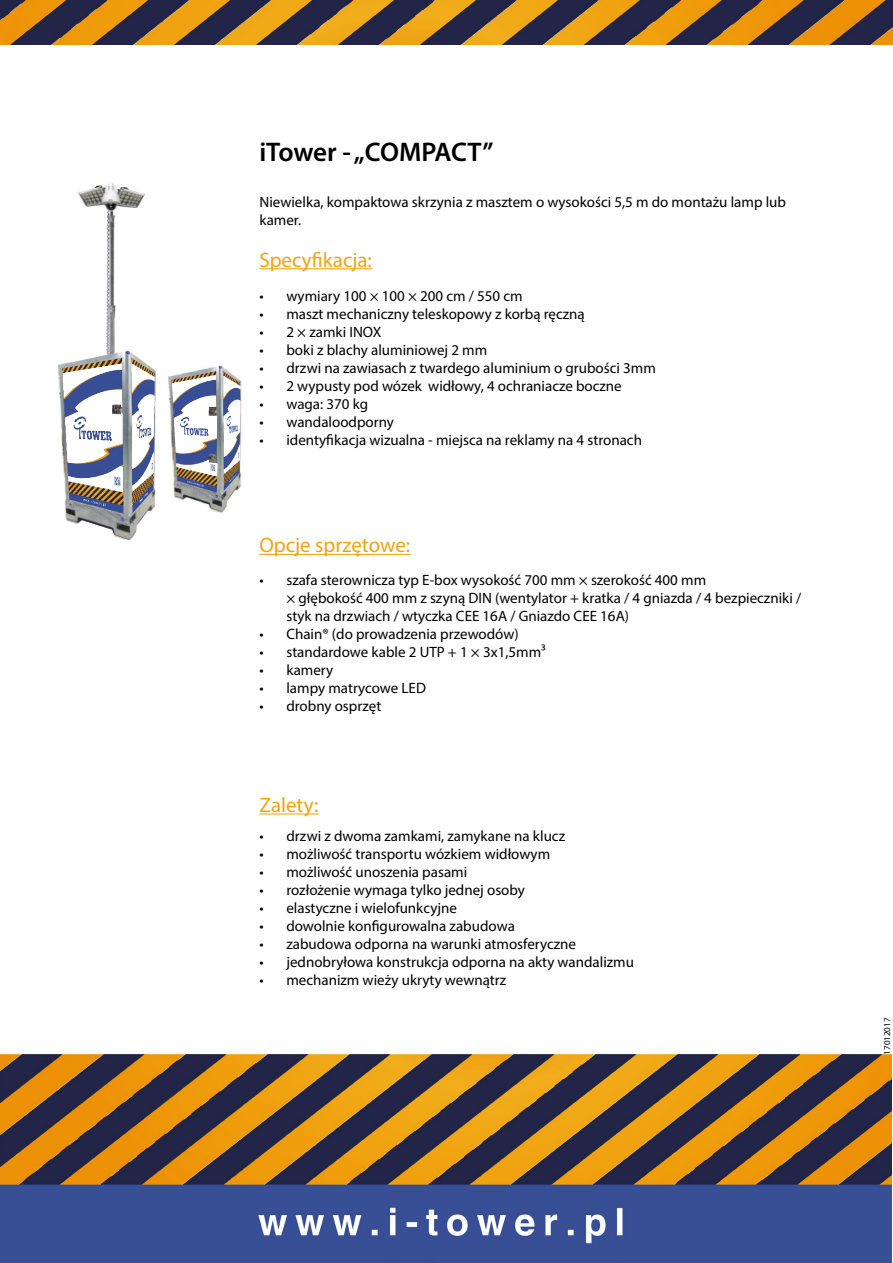
<style>
.page{position:relative;width:893px;height:1263px;background:#fff}
.page>*{position:absolute;margin:0;border:0;box-sizing:border-box;transform-origin:0 0}
.t1{font:600 27px "Myriad Pro";letter-spacing:-.01em;color:#000}
.t2{font:21px "Myriad Pro";color:#efa312}
.t3{font:15px/18px "Myriad Pro";color:#000}
.t4{font:9px "Myriad Pro";color:#000}
</style>
<div class="page">
<img style="left:0;top:1054px;width:892px;height:209px">
<img style="left:0;top:0;width:893px;height:44px">
<hr style="left:259px;top:268px;width:113px;height:1px;background:#efa312">
<hr style="left:259px;top:554px;width:151px;height:1px;background:#efa312">
<hr style="left:259px;top:813px;width:59px;height:1px;background:#efa312">
<img style="left:58px;top:182px;width:98px;height:358px">
<img style="left:168px;top:365px;width:74px;height:148px">
<h1 class="t1" style="left:259px;top:134px;width:236px">iTower - „COMPACT”</h1>
<p class="t3" style="left:259px;top:193px;width:528px">Niewielka, kompaktowa skrzynia z masztem o wysokości 5,5 m do montażu lamp lub kamer.</p>
<h2 class="t2" style="left:259px;top:247px;width:114px">Specyfikacja:</h2>
<p class="t3" style="left:259px;top:287px;width:265px">• wymiary 100 × 100 × 200 cm / 550 cm</p>
<p class="t3" style="left:259px;top:305px;width:327px">• maszt mechaniczny teleskopowy z korbą ręczną</p>
<p class="t3" style="left:259px;top:323px;width:124px">• 2 × zamki INOX</p>
<p class="t3" style="left:259px;top:341px;width:229px">• boki z blachy aluminiowej 2 mm</p>
<p class="t3" style="left:259px;top:359px;width:398px">• drzwi na zawiasach z twardego aluminium o grubości 3mm</p>
<p class="t3" style="left:259px;top:377px;width:364px">• 2 wypusty pod wózek widłowy, 4 ochraniacze boczne</p>
<p class="t3" style="left:259px;top:395px;width:110px">• waga: 370 kg</p>
<p class="t3" style="left:259px;top:413px;width:136px">• wandaloodporny</p>
<p class="t3" style="left:259px;top:431px;width:384px">• identyfikacja wizualna - miejsca na reklamy na 4 stronach</p>
<h2 class="t2" style="left:259px;top:532px;width:152px">Opcje sprzętowe:</h2>
<p class="t3" style="left:286px;top:571px;width:516px;text-indent:-27px">• szafa sterownicza typ E-box wysokość 700 mm × szerokość 400 mm<br>× głębokość 400 mm z szyną DIN (wentylator + kratka / 4 gniazda / 4 bezpieczniki / styk na drzwiach / wtyczka CEE 16A / Gniazdo CEE 16A)</p>
<p class="t3" style="left:259px;top:625px;width:261px">• Chain® (do prowadzenia przewodów)</p>
<p class="t3" style="left:259px;top:643px;width:288px">• standardowe kable 2 UTP + 1 × 3x1,5mm³</p>
<p class="t3" style="left:259px;top:661px;width:75px">• kamery</p>
<p class="t3" style="left:259px;top:679px;width:168px">• lampy matrycowe LED</p>
<p class="t3" style="left:259px;top:697px;width:123px">• drobny osprzęt</p>
<h2 class="t2" style="left:259px;top:792px;width:61px">Zalety:</h2>
<p class="t3" style="left:259px;top:826px;width:307px">• drzwi z dwoma zamkami, zamykane na klucz</p>
<p class="t3" style="left:259px;top:844px;width:292px">• możliwość transportu wózkiem widłowym</p>
<p class="t3" style="left:259px;top:862px;width:209px">• możliwość unoszenia pasami</p>
<p class="t3" style="left:259px;top:880px;width:267px">• rozłożenie wymaga tylko jednej osoby</p>
<p class="t3" style="left:259px;top:898px;width:199px">• elastyczne i wielofunkcyjne</p>
<p class="t3" style="left:259px;top:916px;width:257px">• dowolnie konfigurowalna zabudowa</p>
<p class="t3" style="left:259px;top:934px;width:318px">• zabudowa odporna na warunki atmosferyczne</p>
<p class="t3" style="left:259px;top:952px;width:376px">• jednobryłowa konstrukcja odporna na akty wandalizmu</p>
<p class="t3" style="left:259px;top:970px;width:248px">• mechanizm wieży ukryty wewnątrz</p>
<p class="t4" style="left:882px;top:1054px;width:38px;rotate:-90deg">17012017</p>
</div>
